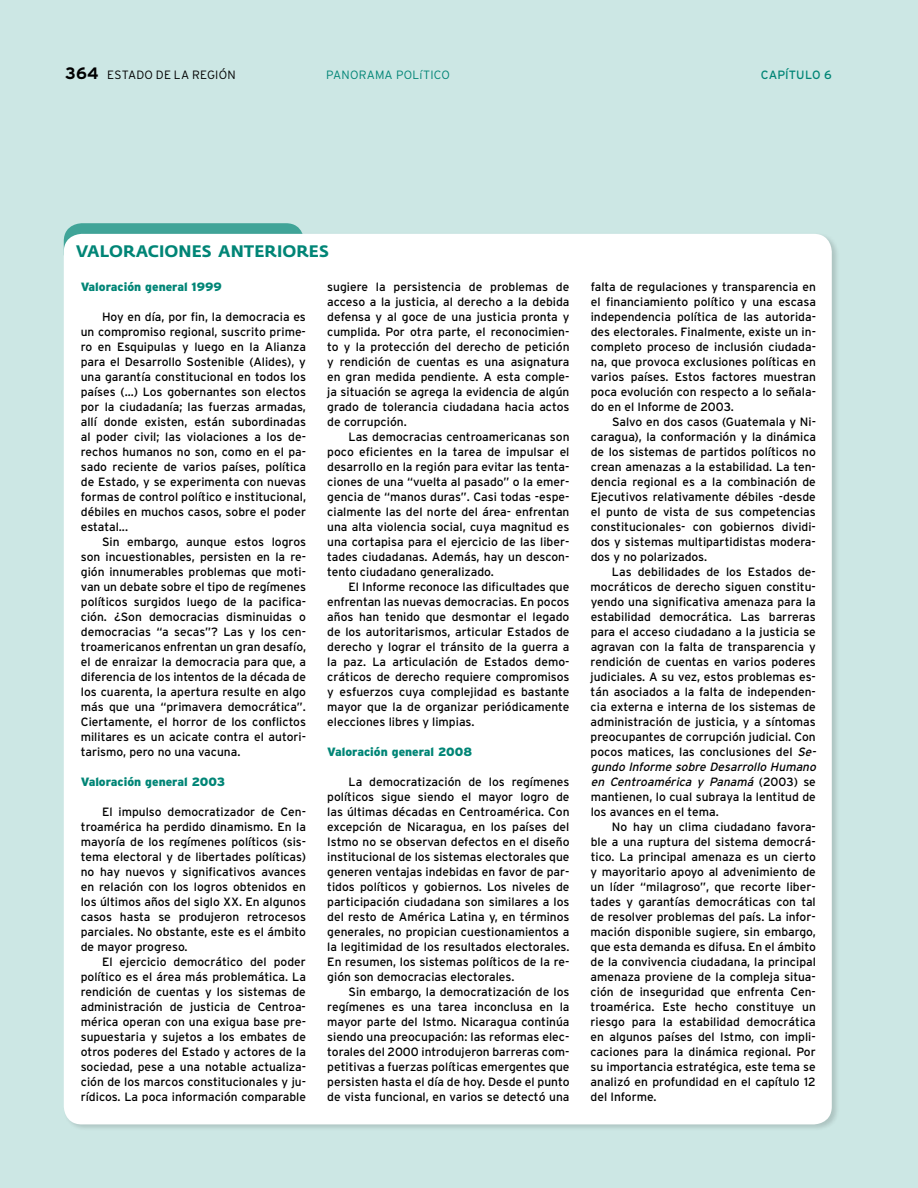
<style>
.page{position:relative;width:918px;height:1188px;background:#cce7e4}
.page>*{position:absolute;margin:0;border:0;box-sizing:border-box;transform-origin:0 0}
.t1{font:700 16.5px "Fedra Sans";letter-spacing:.005em;color:#008576}
.t2{font:12px/15px "Interstate";color:#000;text-align:justify}
.t3{font:900 12px "Interstate";color:#008576}
.t4{font:300 12px "Interstate";letter-spacing:.02em;color:#000}
.t5{font:300 12px "Interstate";letter-spacing:.015em;color:#008576}
.t6{font:12px "Interstate";letter-spacing:.01em;color:#008576}
.s1{font-weight:700;font-size:16.5px}
.s2{font-style:italic}
</style>
<div class="page">
<div style="left:64px;top:223px;width:240px;height:49px;background:#40a498;border-radius:18px"></div>
<div style="left:62px;top:232px;width:778px;height:900px;background:#000;opacity:.15"></div>
<div style="left:64px;top:234px;width:768px;height:890px;background:#fff;border-radius:18px"></div>
<p class="t4" style="left:65px;top:68px;width:172px"><span class="s1">364</span> ESTADO DE LA REGIÓN</p>
<p class="t5" style="left:326px;top:68px;width:125px">PANORAMA POLíTICO</p>
<p class="t6" style="left:761px;top:68px;width:73px">CAPÍTULO 6</p>
<h1 class="t1" style="left:76px;top:242px;width:255px">VALORACIONES ANTERIORES</h1>
<p class="t3" style="left:81px;top:280px;width:142px">Valoración general 1999</p>
<p class="t2" style="left:81px;top:309px;width:227px;text-indent:21px">Hoy en día, por fin, la democracia es un compromiso regional, suscrito prime&shy;ro en Esquipulas y luego en la Alianza para el Desarrollo Sostenible (Alides), y una garantía constitucional en todos los países (...) Los gobernantes son electos por la ciudadanía; las fuerzas armadas, allí donde existen, están subordinadas al poder civil; las violaciones a los de&shy;rechos humanos no son, como en el pa&shy;sado reciente de varios países, política de Estado, y se experimenta con nuevas formas de control político e institucional, débiles en muchos casos, sobre el poder estatal...</p>
<p class="t2" style="left:81px;top:534px;width:227px;text-indent:21px">Sin embargo, aunque estos logros son incuestionables, persisten en la re&shy;gión innumerables problemas que moti&shy;van un debate sobre el tipo de regímenes políticos surgidos luego de la pacifica&shy;ción. ¿Son democracias disminuidas o democracias “a secas”? Las y los cen&shy;troamericanos enfrentan un gran desafío, el de enraizar la democracia para que, a diferencia de los intentos de la década de los cuarenta, la apertura resulte en algo más que una “primavera democrática”.<br>Ciertamente, el horror de los conflictos militares es un acicate contra el autori&shy;tarismo, pero no una vacuna.</p>
<p class="t3" style="left:81px;top:775px;width:146px">Valoración general 2003</p>
<p class="t2" style="left:81px;top:804px;width:227px;text-indent:21px">El impulso democratizador de Cen&shy;troamérica ha perdido dinamismo. En la mayoría de los regímenes políticos (sis&shy;tema electoral y de libertades políticas) no hay nuevos y significativos avances en relación con los logros obtenidos en los últimos años del siglo XX. En algunos casos hasta se produjeron retrocesos parciales. No obstante, este es el ámbito de mayor progreso.</p>
<p class="t2" style="left:81px;top:954px;width:227px;text-indent:21px">El ejercicio democrático del poder político es el área más problemática. La rendición de cuentas y los sistemas de administración de justicia de Centroa&shy;mérica operan con una exigua base pre&shy;supuestaria y sujetos a los embates de otros poderes del Estado y actores de la sociedad, pese a una notable actualiza&shy;ción de los marcos constitucionales y ju&shy;rídicos. La poca información comparable</p>
<p class="t2" style="left:327px;top:279px;width:244px">sugiere la persistencia de problemas de acceso a la justicia, al derecho a la debida defensa y al goce de una justicia pronta y cumplida. Por otra parte, el reconocimien&shy;to y la protección del derecho de petición y rendición de cuentas es una asignatura en gran medida pendiente. A esta comple&shy;ja situación se agrega la evidencia de algún grado de tolerancia ciudadana hacia actos de corrupción.</p>
<p class="t2" style="left:327px;top:429px;width:244px;text-indent:21px">Las democracias centroamericanas son poco eficientes en la tarea de impulsar el desarrollo en la región para evitar las tenta&shy;ciones de una “vuelta al pasado” o la emer&shy;gencia de “manos duras”. Casi todas -espe&shy;cialmente las del norte del área- enfrentan una alta violencia social, cuya magnitud es una cortapisa para el ejercicio de las liber&shy;tades ciudadanas. Además, hay un descon&shy;tento ciudadano generalizado.</p>
<p class="t2" style="left:327px;top:579px;width:244px;text-indent:21px">El Informe reconoce las dificultades que enfrentan las nuevas democracias. En pocos años han tenido que desmontar el legado de los autoritarismos, articular Estados de derecho y lograr el tránsito de la guerra a la paz. La articulación de Estados demo&shy;cráticos de derecho requiere compromisos y esfuerzos cuya complejidad es bastante mayor que la de organizar periódicamente elecciones libres y limpias.</p>
<p class="t3" style="left:327px;top:745px;width:146px">Valoración general 2008</p>
<p class="t2" style="left:327px;top:774px;width:244px;text-indent:21px">La democratización de los regímenes políticos sigue siendo el mayor logro de las últimas décadas en Centroamérica. Con excepción de Nicaragua, en los países del Istmo no se observan defectos en el diseño institucional de los sistemas electorales que generen ventajas indebidas en favor de par&shy;tidos políticos y gobiernos. Los niveles de participación ciudadana son similares a los del resto de América Latina y, en términos generales, no propician cuestionamientos a la legitimidad de los resultados electorales.<br>En resumen, los sistemas políticos de la re&shy;gión son democracias electorales.</p>
<p class="t2" style="left:327px;top:984px;width:244px;text-indent:21px">Sin embargo, la democratización de los regímenes es una tarea inconclusa en la mayor parte del Istmo. Nicaragua continúa siendo una preocupación: las reformas elec&shy;torales del 2000 introdujeron barreras com&shy;petitivas a fuerzas políticas emergentes que persisten hasta el día de hoy. Desde el punto de vista funcional, en varios se detectó una</p>
<p class="t2" style="left:591px;top:279px;width:227px">falta de regulaciones y transparencia en el financiamiento político y una escasa independencia política de las autorida&shy;des electorales. Finalmente, existe un in&shy;completo proceso de inclusión ciudada&shy;na, que provoca exclusiones políticas en varios países. Estos factores muestran poca evolución con respecto a lo señala&shy;do en el Informe de 2003.</p>
<p class="t2" style="left:591px;top:414px;width:227px;text-indent:21px">Salvo en dos casos (Guatemala y Ni&shy;caragua), la conformación y la dinámica de los sistemas de partidos políticos no crean amenazas a la estabilidad. La ten&shy;dencia regional es a la combinación de Ejecutivos relativamente débiles -desde el punto de vista de sus competencias constitucionales- con gobiernos dividi&shy;dos y sistemas multipartidistas modera&shy;dos y no polarizados.</p>
<p class="t2" style="left:591px;top:564px;width:230px;text-align:left;text-indent:21px">Las debilidades de los Estados de&shy;mocráticos de derecho siguen constitu&shy;yendo una significativa amenaza para la estabilidad democrática. Las barreras para el acceso ciudadano a la justicia se agravan con la falta de transparencia y rendición de cuentas en varios poderes judiciales. A su vez, estos problemas es&shy;tán asociados a la falta de independen&shy;cia externa e interna de los sistemas de administración de justicia, y a síntomas preocupantes de corrupción judicial. Con pocos matices, las conclusiones del <span class="s2">Se&shy;gundo Informe sobre Desarrollo Humano en Centroamérica y Panamá</span> ( 2 0 0 3 ) s e mantienen, lo cual subraya la lentitud de los avances en el tema.</p>
<p class="t2" style="left:591px;top:819px;width:227px;text-indent:21px">No hay un clima ciudadano favora&shy;ble a una ruptura del sistema democrá&shy;tico. La principal amenaza es un cierto y mayoritario apoyo al advenimiento de un líder “milagroso”, que recorte liber&shy;tades y garantías democráticas con tal de resolver problemas del país. La infor&shy;mación disponible sugiere, sin embargo, que esta demanda es difusa. En el ámbito de la convivencia ciudadana, la principal amenaza proviene de la compleja situa&shy;ción de inseguridad que enfrenta Cen&shy;troamérica. Este hecho constituye un riesgo para la estabilidad democrática en algunos países del Istmo, con impli&shy;caciones para la dinámica regional. Por su importancia estratégica, este tema se analizó en profundidad en el capítulo 12 del Informe.</p>
</div>
